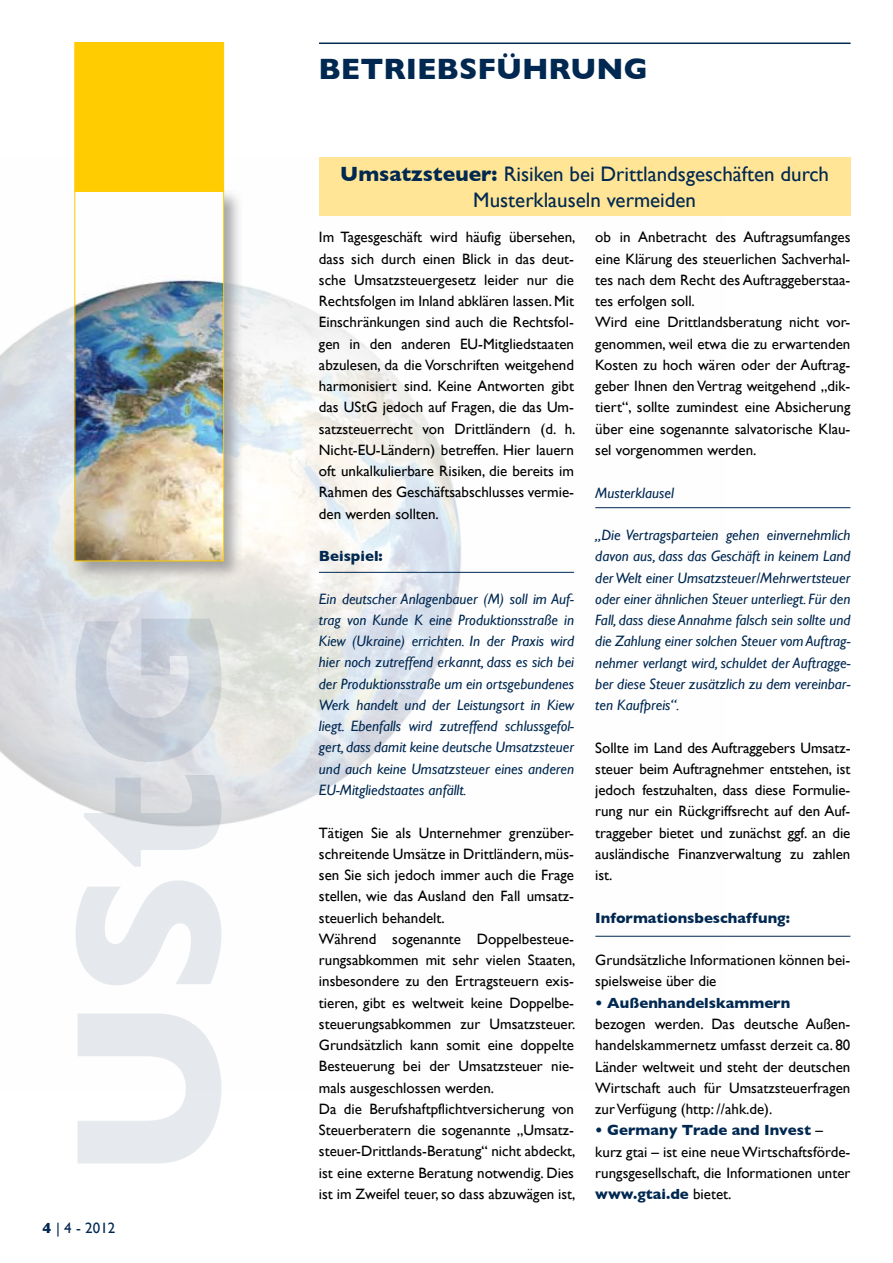
<style>
.page{position:relative;width:893px;height:1263px;background:#fff}
.page>*{position:absolute;margin:0;border:0;box-sizing:border-box;transform-origin:0 0}
.t1{font:700 30px "Gill Sans";color:#002851}
.t2{font:21px/25.2px "Gill Sans";color:#002851;text-align:center}
.t3{font:15px/21.3px "Gill Sans";color:#000}
.t4{font:italic 15px/21.3px "Gill Sans";color:#002851;text-align:justify}
.t5{font:700 15px "Gill Sans";color:#002851}
.t6{font:15px "Gill Sans";color:#002851}
.s1{font-weight:700}
.s2{font-weight:700;color:#002851}
</style>
<div class="page">
<img style="left:0;top:157px;width:725px;height:933px">
<hr style="left:319px;top:43px;width:532px;height:1px;background:#002851">
<div style="left:71px;top:187px;width:173px;height:394px;background:#87888a;opacity:.75"></div>
<img style="left:76px;top:193px;width:146px;height:366px">
<div style="left:74px;top:191px;width:150px;height:370px;border:1px solid #fecc00"></div>
<div style="left:74px;top:42px;width:150px;height:150px;background:#fecc00;border:1px solid #fecc00"></div>
<hr style="left:595px;top:507px;width:255px;height:1px;background:#002851">
<hr style="left:595px;top:936px;width:255px;height:1px;background:#002851">
<hr style="left:319px;top:572px;width:255px;height:1px;background:#002851">
<div style="left:319px;top:157px;width:531px;height:59px;background:#ffe595"></div>
<svg style="left:76px;top:619px;width:145px;height:544px"></svg>
<p class="t6" style="left:43px;top:1219px;width:74px"><span class="s1">4</span> | 4 - 2012</p>
<h1 class="t1" style="left:318px;top:51px;width:331px">BETRIEBSFÜHRUNG</h1>
<h2 class="t2" style="left:340px;top:161px;width:490px"><span class="s1">Umsatzsteuer:</span> Risiken bei Drittlandsgeschäften durch<br>Musterklauseln vermeiden</h2>
<p class="t3" style="left:319px;top:226px;width:258px;text-align:justify">Im Tagesgeschäft wird häufig übersehen, dass sich durch einen Blick in das deut&shy;sche Umsatzsteuergesetz leider nur die Rechtsfolgen im Inland abklären lassen. Mit Einschränkungen sind auch die Rechtsfol&shy;gen in den anderen EU-Mitgliedstaaten abzulesen, da die Vorschriften weitgehend harmonisiert sind. Keine Antworten gibt das UStG jedoch auf Fragen, die das Um&shy;satzsteuerrecht von Drittländern (d. h.<br>Nicht-EU-Ländern) betreffen. Hier lauern oft unkalkulierbare Risiken, die bereits im Rahmen des Geschäftsabschlusses vermie&shy;den werden sollten.</p>
<p class="t5" style="left:319px;top:547px;width:65px">Beispiel:</p>
<p class="t4" style="left:319px;top:588px;width:257px">Ein deutscher Anlagenbauer (M) soll im Auf&shy;trag von Kunde K eine Produktionsstraße in Kiew (Ukraine) errichten. In der Praxis wird hier noch zutreffend erkannt, dass es sich bei der Produktionsstraße um ein ortsgebundenes Werk handelt und der Leistungsort in Kiew liegt. Ebenfalls wird zutreffend schlussgefol&shy;gert, dass damit keine deutsche Umsatzsteuer und auch keine Umsatzsteuer eines anderen EU-Mitgliedstaates anfällt.</p>
<p class="t3" style="left:319px;top:822px;width:258px">Tätigen Sie als Unternehmer grenzüber&shy;schreitende Umsätze in Drittländern, müs&shy;sen Sie sich jedoch immer auch die Frage stellen, wie das Ausland den Fall umsatz&shy;steuerlich behandelt.<br>Während sogenannte Doppelbesteue&shy;rungsabkommen mit sehr vielen Staaten, insbesondere zu den Ertragsteuern exis&shy;tieren, gibt es weltweit keine Doppelbe&shy;steuerungsabkommen zur Umsatzsteuer.<br>Grundsätzlich kann somit eine doppelte Besteuerung bei der Umsatzsteuer nie&shy;mals ausgeschlossen werden.<br>Da die Berufshaftpflichtversicherung von Steuerberatern die sogenannte „Umsatz&shy;steuer-Drittlands-Beratung“ nicht abdeckt, ist eine externe Beratung notwendig. Dies ist im Zweifel teuer, so dass abzuwägen ist,</p>
<p class="t3" style="left:595px;top:227px;width:257px">ob in Anbetracht des Auftragsumfanges eine Klärung des steuerlichen Sachverhal&shy;tes nach dem Recht des Auftraggeberstaa&shy;tes erfolgen soll.<br>Wird eine Drittlandsberatung nicht vor&shy;genommen, weil etwa die zu erwartenden Kosten zu hoch wären oder der Auftrag&shy;geber Ihnen den Vertrag weitgehend „dik&shy;tiert“, sollte zumindest eine Absicherung über eine sogenannte salvatorische Klau&shy;sel vorgenommen werden.</p>
<p class="t4" style="left:595px;top:482px;width:80px">Musterklausel</p>
<p class="t4" style="left:595px;top:524px;width:257px">„Die Vertragsparteien gehen einvernehmlich davon aus, dass das Geschäft in keinem Land der Welt einer Umsatzsteuer/Mehrwertsteuer oder einer ähnlichen Steuer unterliegt. Für den Fall, dass diese Annahme falsch sein sollte und die Zahlung einer solchen Steuer vom Auftrag&shy;nehmer verlangt wird, schuldet der Auftragge&shy;ber diese Steuer zusätzlich zu dem vereinbar&shy;ten Kaufpreis“.</p>
<p class="t3" style="left:595px;top:737px;width:257px;text-align:justify">Sollte im Land des Auftraggebers Umsatz&shy;steuer beim Auftragnehmer entstehen, ist jedoch festzuhalten, dass diese Formulie&shy;rung nur ein Rückgriffsrecht auf den Auf&shy;traggeber bietet und zunächst ggf. an die ausländische Finanzverwaltung zu zahlen ist.</p>
<p class="t5" style="left:595px;top:909px;width:196px">Informationsbeschaffung:</p>
<p class="t3" style="left:595px;top:949px;width:257px">Grundsätzliche Informationen können bei&shy;spielsweise über die</p>
<p class="t5" style="left:595px;top:994px;width:196px">• Außenhandelskammern</p>
<p class="t3" style="left:595px;top:1013px;width:257px;text-align:justify">bezogen werden. Das deutsche Außen&shy;handelskammernetz umfasst derzeit ca. 80<br>Länder weltweit und steht der deutschen Wirtschaft auch für Umsatzsteuerfragen zur Verfügung (http: //ahk.de).</p>
<p class="t3" style="left:595px;top:1119px;width:257px"><span class="s2">• Germany Trade and Invest</span> – kurz gtai – ist eine neue Wirtschaftsförde&shy;rungsgesellschaft, die Informationen unter <span class="s2">www.gtai.de</span> bietet.</p>
</div>
